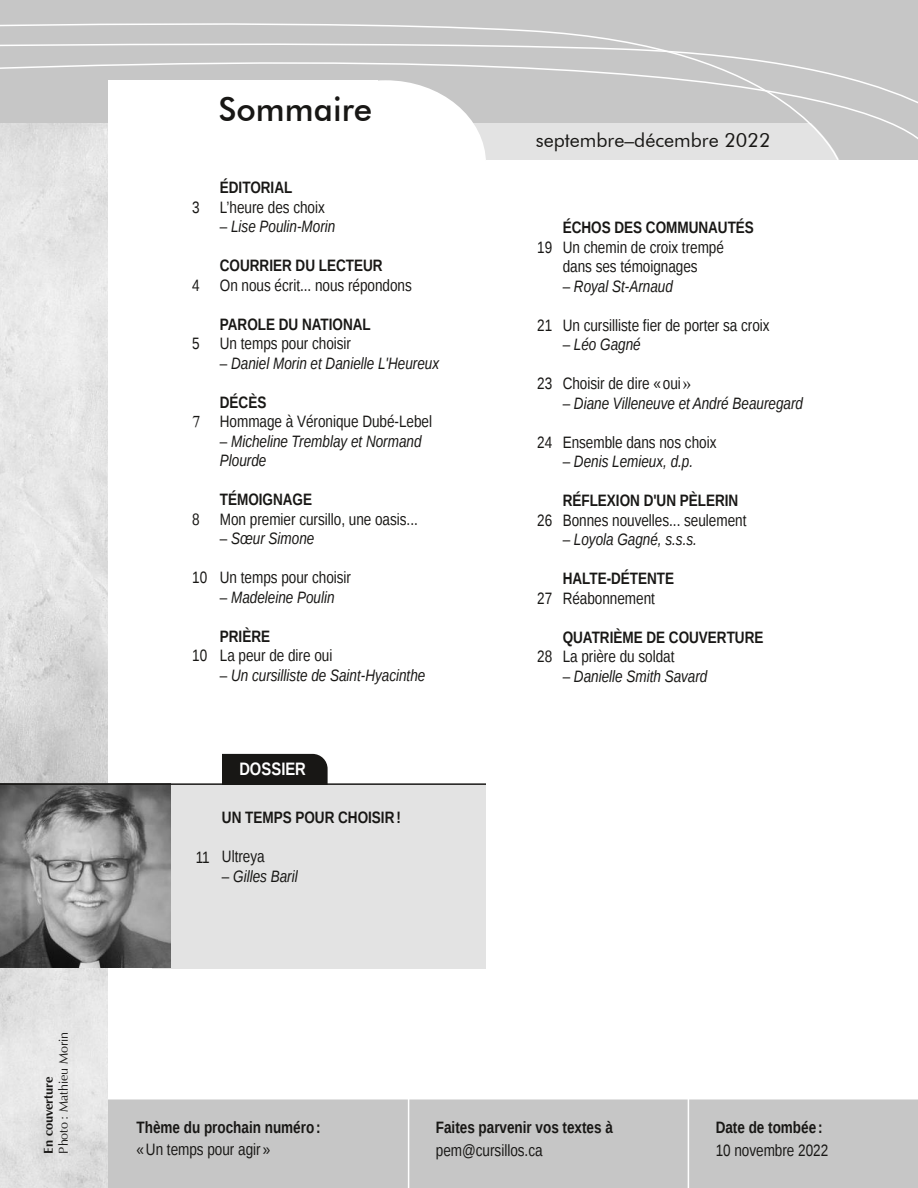
<style>
.page{position:relative;width:918px;height:1188px;background:#fff}
.page>*{position:absolute;margin:0;border:0;box-sizing:border-box;transform-origin:0 0}
.t1{font:500 33px "Futura BT";color:#181715}
.t2{font:19.5px "Futura BT";color:#181715}
.t3{font:700 18px "Liberation Sans Narrow";letter-spacing:.005em;color:#fff}
.t4{font:16.5px/19.5px "Liberation Sans Narrow";color:#181715}
.t5{font:italic 16.5px/19.5px "Liberation Sans Narrow";color:#181715}
.t6{font:700 16.5px "Liberation Sans Narrow";color:#181715}
.t7{font:16.5px "Times New Roman";color:#181715}
.t8{font:12.75px "Zapf Humanist 601 BT";color:#181715}
.t9{font:700 12.75px "Zapf Humanist 601 BT";color:#181715}
.s1{font-style:normal}
.s2{font-family:"Times New Roman"}
</style>
<div class="page">
<div style="left:108px;top:1100px;width:810px;height:88px;background:#c6c6c6"></div>
<img style="left:0;top:164px;width:108px;height:619px">
<div style="left:0;top:0;width:918px;height:122px;background:#c6c6c6"></div>
<div style="left:184px;top:754px;width:144px;height:55px;background:#181715;border-radius:15px"></div>
<div style="left:136px;top:743px;width:85px;height:73px;background:#fff"></div>
<img style="left:0;top:968px;width:108px;height:220px">
<div style="left:153px;top:785px;width:333px;height:184px;background:#e3e3e3"></div>
<img style="left:0;top:785px;width:171px;height:183px">
<hr style="left:0;top:783px;width:486px;height:2px;background:#181715">
<hr style="left:408px;top:1098px;width:1px;height:90px;background:#fff">
<hr style="left:688px;top:1099px;width:1px;height:89px;background:#fff">
<svg style="left:0;top:24px;width:918px;height:140px"></svg>
<div style="left:486px;top:160px;width:432px;height:115px;background:#fff"></div>
<div style="left:108px;top:80px;width:270px;height:60px;background:#fff"></div>
<svg style="left:285px;top:80px;width:201px;height:84px"></svg>
<p class="t8" style="left:55px;top:1154px;width:123px;rotate:-90deg">Photo : Mathieu Morin</p>
<p class="t9" style="left:40px;top:1154px;width:79px;rotate:-90deg">En couverture</p>
<h1 class="t1" style="left:218px;top:89px;width:155px">Sommaire</h1>
<p class="t4" style="left:192px;top:197px;width:9px">3</p>
<p class="t4" style="left:192px;top:275px;width:9px">4</p>
<p class="t4" style="left:192px;top:334px;width:9px">5</p>
<p class="t7" style="left:192px;top:413px;width:10px">7</p>
<p class="t4" style="left:192px;top:509px;width:9px">8</p>
<p class="t4" style="left:192px;top:568px;width:17px">10</p>
<p class="t4" style="left:192px;top:646px;width:17px">10</p>
<p class="t6" style="left:220px;top:178px;width:74px">ÉDITORIAL</p>
<p class="t4" style="left:220px;top:197px;width:107px">L’heure des choix</p>
<p class="t5" style="left:220px;top:217px;width:117px"><span class="s1">–</span> Lise Poulin-Morin</p>
<p class="t6" style="left:220px;top:256px;width:164px">COURRIER DU LECTEUR</p>
<p class="t4" style="left:220px;top:275px;width:194px">On nous écrit... nous répondons</p>
<p class="t6" style="left:220px;top:314px;width:152px">PAROLE DU NATIONAL</p>
<p class="t4" style="left:220px;top:334px;width:133px">Un temps pour choisir</p>
<p class="t5" style="left:220px;top:353px;width:221px"><span class="s1">–</span> Daniel Morin et Danielle L'Heureux</p>
<p class="t6" style="left:220px;top:392px;width:48px">DÉCÈS</p>
<p class="t4" style="left:220px;top:412px;width:214px">Hommage à Véronique Dubé-Lebel</p>
<p class="t5" style="left:220px;top:431px;width:203px"><span class="s1">–</span> Micheline Tremblay et Normand<br>Plourde</p>
<p class="t6" style="left:220px;top:490px;width:94px">TÉMOIGNAGE</p>
<p class="t4" style="left:220px;top:509px;width:200px">Mon premier cursillo, une oasis...</p>
<p class="t5" style="left:220px;top:529px;width:96px"><span class="s1">–</span> Sœur Simone</p>
<p class="t4" style="left:220px;top:568px;width:133px">Un temps pour choisir</p>
<p class="t5" style="left:220px;top:587px;width:116px"><span class="s1">–</span> Madeleine Poulin</p>
<p class="t6" style="left:220px;top:626px;width:52px">PRIÈRE</p>
<p class="t4" style="left:220px;top:646px;width:114px">La peur de dire oui</p>
<p class="t5" style="left:220px;top:665px;width:207px"><span class="s1">–</span> Un cursilliste de Saint-Hyacinthe</p>
<p class="t3" style="left:239px;top:758px;width:68px">DOSSIER</p>
<p class="t4" style="left:196px;top:847px;width:15px">11</p>
<p class="t6" style="left:222px;top:808px;width:180px">UN TEMPS POUR CHOISIR!</p>
<p class="t4" style="left:222px;top:846px;width:44px">Ultreya</p>
<p class="t5" style="left:222px;top:866px;width:77px"><span class="s1">–</span> Gilles Baril</p>
<p class="t2" style="left:536px;top:128px;width:236px">septembre–décembre 2022</p>
<p class="t4" style="left:537px;top:237px;width:17px">19</p>
<p class="t4" style="left:537px;top:315px;width:17px">21</p>
<p class="t4" style="left:537px;top:374px;width:17px">23</p>
<p class="t4" style="left:537px;top:432px;width:17px">24</p>
<p class="t4" style="left:537px;top:510px;width:17px">26</p>
<p class="t4" style="left:537px;top:588px;width:17px">27</p>
<p class="t4" style="left:537px;top:647px;width:17px">28</p>
<p class="t6" style="left:563px;top:218px;width:193px">ÉCHOS DES COMMUNAUTÉS</p>
<p class="t4" style="left:563px;top:237px;width:163px">Un chemin de croix trempé dans ses témoignages</p>
<p class="t5" style="left:563px;top:276px;width:112px"><span class="s1">–</span> Royal St-Arnaud</p>
<p class="t4" style="left:563px;top:315px;width:209px">Un cursilliste fier de porter sa croix</p>
<p class="t5" style="left:563px;top:334px;width:80px"><span class="s1">–</span> Léo Gagné</p>
<p class="t4" style="left:563px;top:373px;width:130px">Choisir de dire « oui<span class="s2">»</span></p>
<p class="t5" style="left:563px;top:393px;width:242px"><span class="s1">–</span> Diane Villeneuve et André Beauregard</p>
<p class="t4" style="left:563px;top:432px;width:155px">Ensemble dans nos choix</p>
<p class="t5" style="left:563px;top:451px;width:132px"><span class="s1">–</span> Denis Lemieux, d.p.</p>
<p class="t6" style="left:563px;top:491px;width:177px">RÉFLEXION D'UN PÈLERIN</p>
<p class="t4" style="left:563px;top:510px;width:185px">Bonnes nouvelles... seulement</p>
<p class="t5" style="left:563px;top:529px;width:136px"><span class="s1">–</span> Loyola Gagné, s.s.s.</p>
<p class="t6" style="left:563px;top:569px;width:113px">HALTE-DÉTENTE</p>
<p class="t4" style="left:563px;top:588px;width:94px">Réabonnement</p>
<p class="t6" style="left:563px;top:627px;width:202px">QUATRIÈME DE COUVERTURE</p>
<p class="t4" style="left:563px;top:646px;width:113px">La prière du soldat</p>
<p class="t5" style="left:563px;top:666px;width:146px"><span class="s1">–</span> Danielle Smith Savard</p>
<p class="t6" style="left:136px;top:1118px;width:186px">Thème du prochain numéro:</p>
<p class="t4" style="left:136px;top:1140px;width:135px">«Un temps pour agir »</p>
<p class="t6" style="left:436px;top:1118px;width:179px">Faites parvenir vos textes à</p>
<p class="t4" style="left:436px;top:1140px;width:108px">pem@cursillos.ca</p>
<p class="t6" style="left:716px;top:1118px;width:108px">Date de tombée :</p>
<p class="t4" style="left:716px;top:1140px;width:114px">10 novembre 2022</p>
</div>
